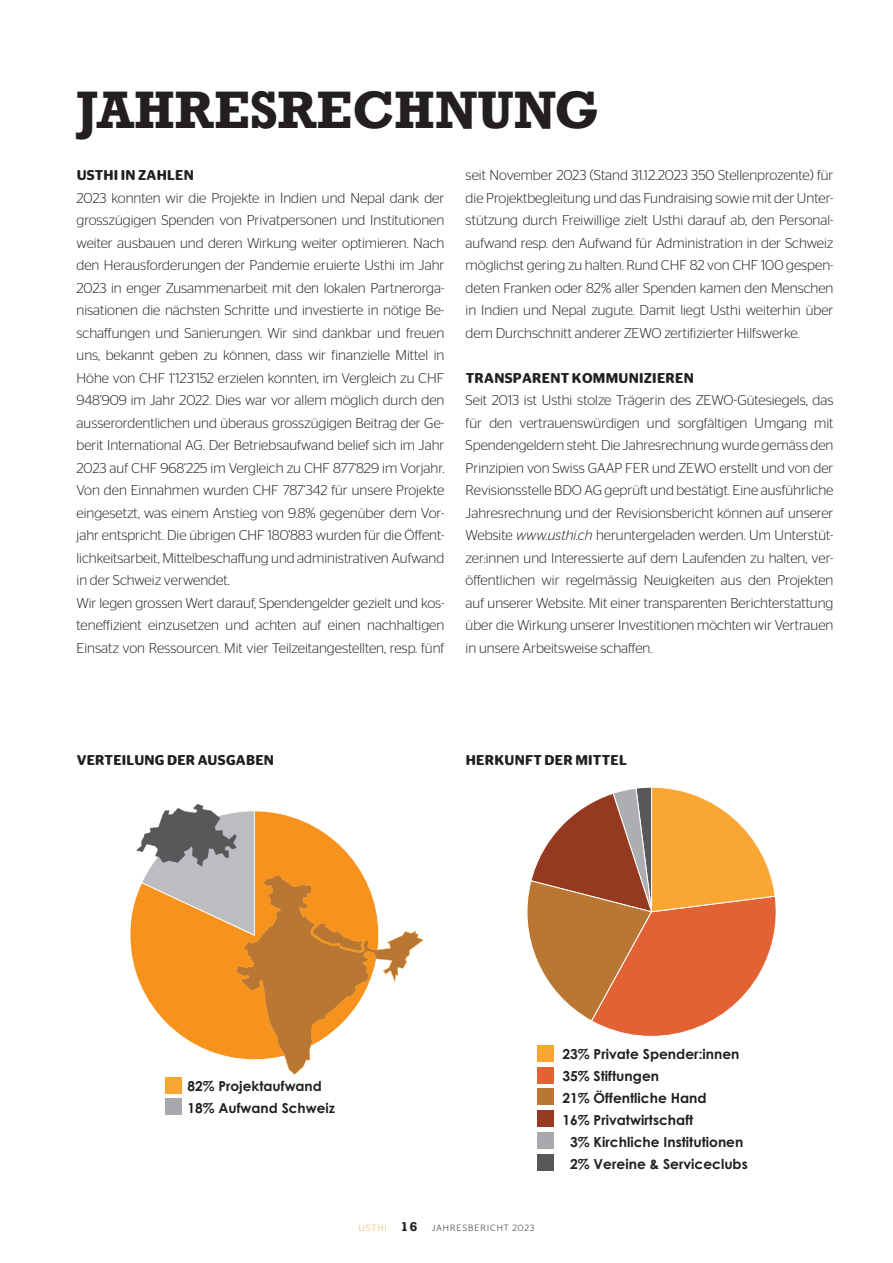
<style>
.page{position:relative;width:893px;height:1263px;background:#fff}
.page>*{position:absolute;margin:0;border:0;box-sizing:border-box;transform-origin:0 0}
.t1{font:700 49.5px "Rockwell";color:#231f20}
.Grundschrift{font:300 14.25px/22.5px "Stag Sans Round";color:#231f20;text-align:justify}
.Grundschrift-2{font:600 14.25px "Stag Sans Round";letter-spacing:.02em;color:#231f20}
.t2{font:700 13.8px "Century Gothic";color:#231f20}
.t3{font:700 13.65px/21.6px "Century Gothic";color:#231f20}
.t4{font:700 10.65px/16.8px "Century Gothic";color:#231f20}
.t5{font:700 10.5px/16.6px "Century Gothic";color:#231f20}
.t6{font:300 9px "Stag Sans Round";letter-spacing:.12em;color:#231f20}
.s1{font-style:italic}
.s2{color:#f9a64a}
.s3{font-family:"Rockwell";font-weight:700;font-size:12px}
</style>
<div class="page">
<svg style="left:130px;top:897px;width:6px;height:76px"></svg>
<svg style="left:136px;top:804px;width:288px;height:271px"></svg>
<div style="left:165px;top:1078px;width:16px;height:16px;background:#faa633"></div>
<div style="left:165px;top:1099px;width:16px;height:16px;background:#a8a9ad"></div>
<svg style="left:527px;top:787px;width:250px;height:249px"></svg>
<div style="left:538px;top:1045px;width:16px;height:16px;background:#faa633"></div>
<div style="left:538px;top:1067px;width:16px;height:16px;background:#e26234"></div>
<div style="left:538px;top:1088px;width:16px;height:17px;background:#b97733"></div>
<div style="left:538px;top:1110px;width:16px;height:17px;background:#953a21"></div>
<div style="left:538px;top:1132px;width:16px;height:16px;background:#a8a9ad"></div>
<div style="left:538px;top:1154px;width:16px;height:16px;background:#57585a"></div>
<p class="t1" style="left:77px;top:78px;width:524px">JAHRESRECHNUNG</p>
<p class="Grundschrift-2" style="left:77px;top:167px;width:119px">USTHI IN ZAHLEN</p>
<p class="Grundschrift" style="left:77px;top:186px;width:369px">2023 konnten wir die Projekte in Indien und Nepal dank der grosszügigen Spenden von Privatpersonen und Institutionen weiter ausbauen und deren Wirkung weiter optimieren. Nach den Herausforderungen der Pandemie eruierte Usthi im Jahr 2023 in enger Zusammenarbeit mit den lokalen Partnerorga&shy;nisationen die nächsten Schritte und investierte in nötige Be&shy;schaffungen und Sanierungen. Wir sind dankbar und freuen uns, bekannt geben zu können, dass wir finanzielle Mittel in Höhe von CHF 1‘123‘152 erzielen konnten, im Vergleich zu CHF 948’909 im Jahr 2022. Dies war vor allem möglich durch den ausserordentlichen und überaus grosszügigen Beitrag der Ge&shy;berit International AG. Der Betriebsaufwand belief sich im Jahr 2023 auf CHF 968‘225 im Vergleich zu CHF 877‘829 im Vorjahr.<br>Von den Einnahmen wurden CHF 787‘342 für unsere Projekte eingesetzt, was einem Anstieg von 9.8% gegenüber dem Vor&shy;jahr entspricht. Die übrigen CHF 180‘883 wurden für die Öffent&shy;lichkeitsarbeit, Mittelbeschaffung und administrativen Aufwand in der Schweiz verwendet.</p>
<p class="Grundschrift" style="left:77px;top:591px;width:369px">Wir legen grossen Wert darauf, Spendengelder gezielt und kos&shy;teneffizient einzusetzen und achten auf einen nachhaltigen Einsatz von Ressourcen. Mit vier Teilzeitangestellten, resp. fünf</p>
<p class="Grundschrift" style="left:466px;top:164px;width:369px">seit November 2023 (Stand 31.12.2023 350 Stellenprozente) für die Projektbegleitung und das Fundraising sowie mit der Unter&shy;stützung durch Freiwillige zielt Usthi darauf ab, den Personal&shy;aufwand resp. den Aufwand für Administration in der Schweiz möglichst gering zu halten. Rund CHF 82 von CHF 100 gespen&shy;deten Franken oder 82% aller Spenden kamen den Menschen in Indien und Nepal zugute. Damit liegt Usthi weiterhin über dem Durchschnitt anderer ZEWO zertifizierter Hilfswerke.</p>
<p class="Grundschrift-2" style="left:466px;top:369px;width:230px">TRANSPARENT KOMMUNIZIEREN</p>
<p class="Grundschrift" style="left:466px;top:389px;width:369px">Seit 2013 ist Usthi stolze Trägerin des ZEWO-Gütesiegels, das für den vertrauenswürdigen und sorgfältigen Umgang mit Spendengeldern steht. Die Jahresrechnung wurde gemäss den Prinzipien von Swiss GAAP FER und ZEWO erstellt und von der Revisionsstelle BDO AG geprüft und bestätigt. Eine ausführliche Jahresrechnung und der Revisionsbericht können auf unserer Website <span class="s1">www.usthi.ch</span> heruntergeladen werden. Um Unterstüt&shy;zer:innen und Interessierte auf dem Laufenden zu halten, ver&shy;öffentlichen wir regelmässig Neuigkeiten aus den Projekten auf unserer Website. Mit einer transparenten Berichterstattung über die Wirkung unserer Investitionen möchten wir Vertrauen in unsere Arbeitsweise schaffen.</p>
<p class="Grundschrift-2" style="left:77px;top:752px;width:199px">VERTEILUNG DER AUSGABEN</p>
<p class="Grundschrift-2" style="left:466px;top:752px;width:163px">HERKUNFT DER MITTEL</p>
<p class="t3" style="left:188px;top:1075px;width:149px">82% Projektaufwand<br>18% Aufwand Schweiz</p>
<p class="t5" style="left:203px;top:1079px;width:115px">82% Projektaufwand<br>18% Aufwand Schweiz</p>
<p class="t6" style="left:359px;top:1223px;width:177px"><span class="s2">USTHI</span> <span class="s3">16</span> JAHRESBERICHT 2023</p>
<p class="t2" style="left:562px;top:1044px;width:179px">23% Private Spender:innen</p>
<p class="t2" style="left:562px;top:1066px;width:98px">35% Stiftungen</p>
<p class="t2" style="left:562px;top:1087px;width:146px">21% Öffentliche Hand</p>
<p class="t2" style="left:562px;top:1109px;width:132px">16% Privatwirtschaft</p>
<p class="t2" style="left:570px;top:1131px;width:175px">3% Kirchliche Institutionen</p>
<p class="t2" style="left:570px;top:1153px;width:179px">2% Vereine &amp; Serviceclubs</p>
<p class="t4" style="left:580px;top:1072px;width:112px">35% Stiftungen<br>21% Öffentliche Hand<br>16% Privatwirtschaft</p>
<p class="t4" style="left:586px;top:1140px;width:138px">2% Vereine &amp; Serviceclubs</p>
</div>
